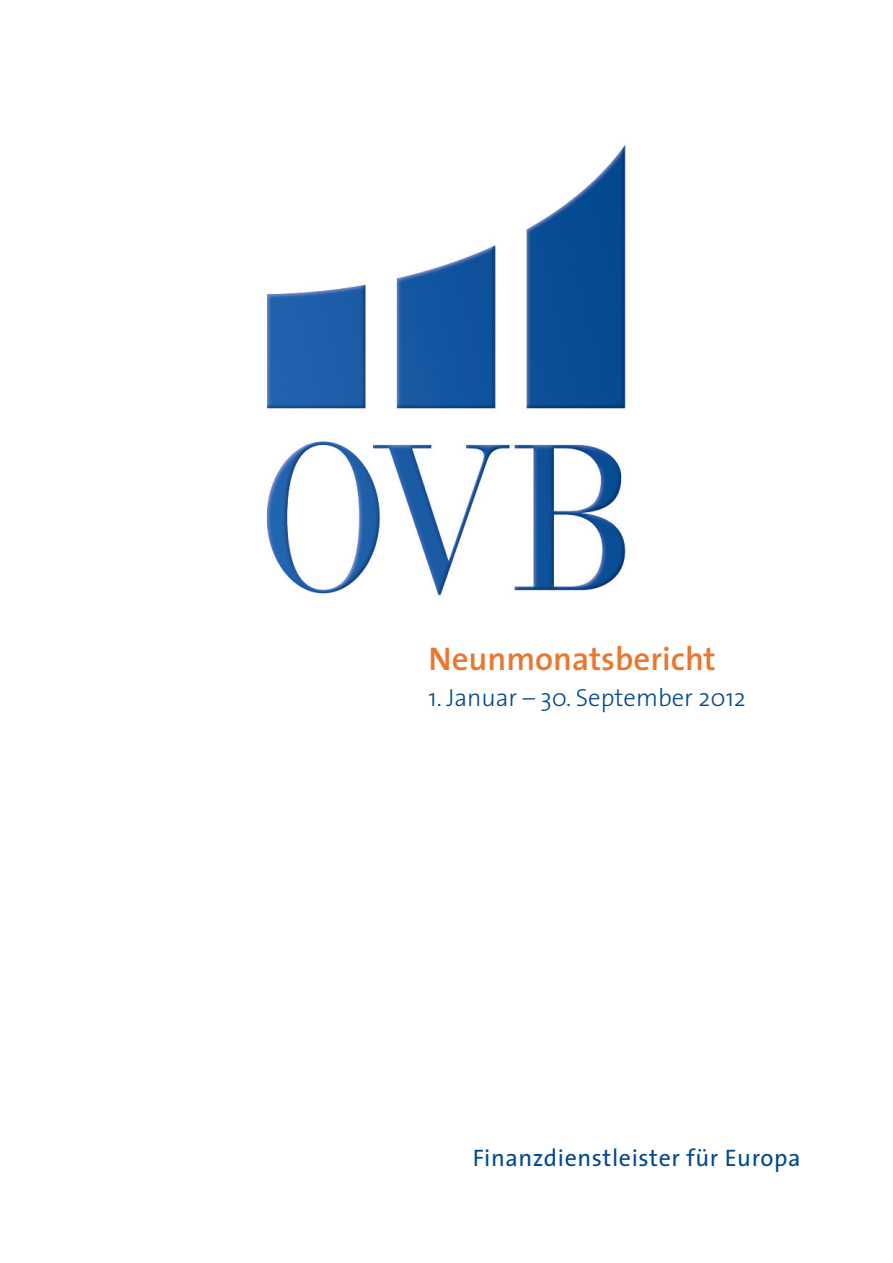
<style>
.page{position:relative;width:893px;height:1263px;background:#fff}
.page>*{position:absolute;margin:0;border:0;box-sizing:border-box;transform-origin:0 0}
.t1{font:600 33px "The Sans";color:#e9772d}
.t2{font:300 24.75px "The Sans";color:#014990}
.t3{font:24px "The Sans";letter-spacing:.025em;color:#014990}
</style>
<div class="page">
<img style="left:266px;top:145px;width:360px;height:451px">
<h1 class="t1" style="left:429px;top:646px;width:289px">Neunmonatsbericht</h1>
<p class="t2" style="left:429px;top:688px;width:319px">1. Januar – 30. September 2012</p>
<p class="t3" style="left:473px;top:1149px;width:329px">Finanzdienstleister für Europa</p>
</div>
